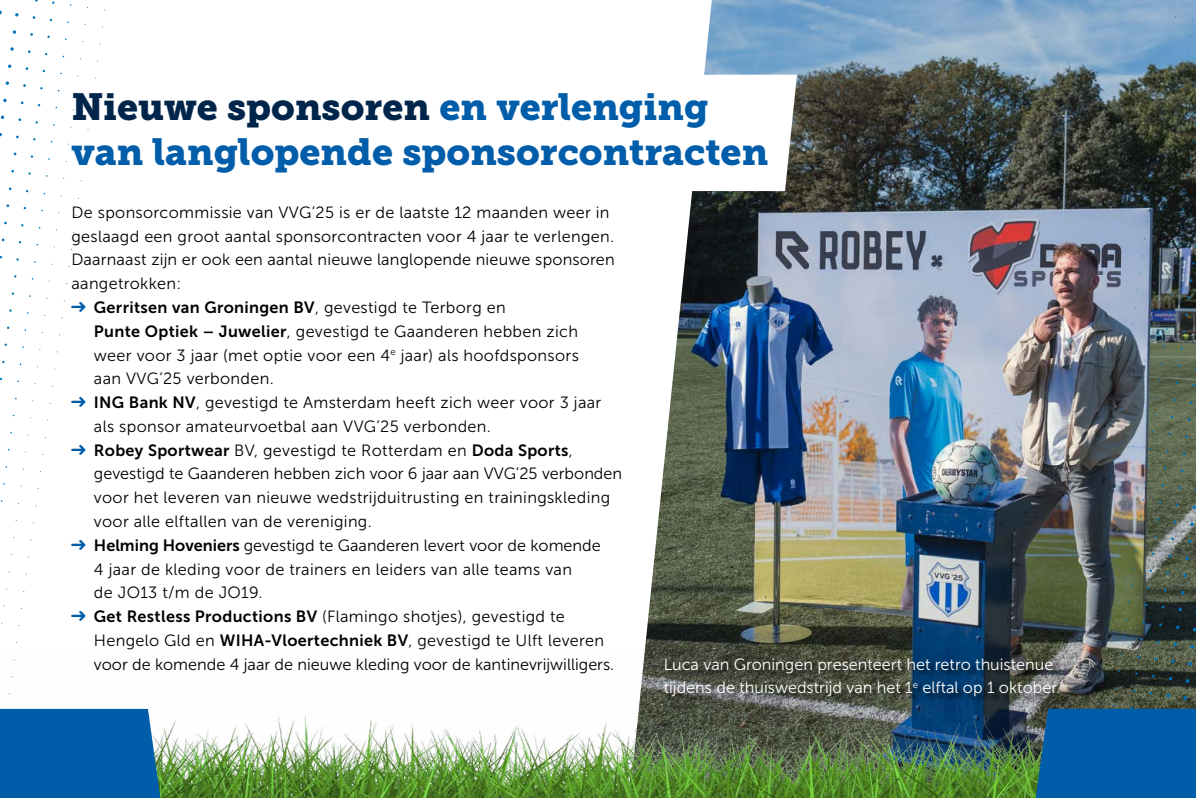
<style>
.page{position:relative;width:1196px;height:798px;background:#fff}
.page>*{position:absolute;margin:0;border:0;box-sizing:border-box;transform-origin:0 0}
.t1{font:37.5px/45px "Museo Slab 900";color:#005da9}
.t2{font:16.25px/23.8px "Museo Sans 300";letter-spacing:.02em;color:#000}
.t3{font:16.25px/23.8px "Museo Sans 300";color:#fff}
.t4{font:16.25px "Museo Sans 700";letter-spacing:.02em;color:#000}
.s1{color:#00254b}
.s2{color:#005da9}
.s3{font-family:"Museo Sans 300"}
.s4{font-family:"Museo Sans 700"}
</style>
<div class="page">
<img style="left:645px;top:0;width:551px;height:648px">
<svg style="left:13px;top:30px;width:3px;height:4px"></svg>
<svg style="left:3px;top:98px;width:4px;height:4px"></svg>
<svg style="left:6px;top:81px;width:3px;height:4px"></svg>
<svg style="left:10px;top:47px;width:4px;height:4px"></svg>
<svg style="left:15px;top:13px;width:4px;height:4px"></svg>
<svg style="left:1178px;top:607px;width:4px;height:4px"></svg>
<svg style="left:1193px;top:505px;width:3px;height:4px"></svg>
<svg style="left:1190px;top:522px;width:4px;height:4px"></svg>
<svg style="left:1188px;top:539px;width:3px;height:4px"></svg>
<svg style="left:1185px;top:556px;width:4px;height:4px"></svg>
<svg style="left:1183px;top:573px;width:4px;height:4px"></svg>
<svg style="left:1181px;top:590px;width:3px;height:4px"></svg>
<svg style="left:1190px;top:644px;width:4px;height:4px"></svg>
<svg style="left:1193px;top:627px;width:3px;height:4px"></svg>
<svg style="left:1173px;top:642px;width:4px;height:4px"></svg>
<svg style="left:645px;top:75px;width:152px;height:116px"></svg>
<img style="left:9px;top:648px;width:1187px;height:149px">
<svg style="left:1036px;top:699px;width:160px;height:98px;background:#095c9c"></svg>
<div style="left:0;top:708px;width:160px;height:89px;background:#005da9"></div>
<div style="left:665px;top:659px;width:402px;height:45px;background:#000;opacity:.75"></div>
<h1 class="t1" style="left:71px;top:85px;width:698px"><span class="s1">Nieuwe sponsoren</span> en verlenging van langlopende sponsorcontracten</h1>
<p class="t2" style="left:71px;top:200px;width:545px">De sponsorcommissie van VVG’25 is er de laatste 12 maanden weer in geslaagd een groot aantal sponsorcontracten voor 4 jaar te verlengen.<br>Daarnaast zijn er ook een aantal nieuwe langlopende nieuwe sponsoren aangetrokken:</p>
<p class="t4" style="left:71px;top:298px;width:436px"><span class="s2">★</span> Gerritsen van Groningen BV<span class="s3">, gevestigd te Terborg en</span></p>
<p class="t2" style="left:94px;top:319px;width:486px;text-align:justify"><span class="s4">Punte Optiek – Juwelier</span>, gevestigd te Gaanderen hebben zich weer voor 3 jaar (met optie voor een 4<sup>e</sup> jaar) als hoofdsponsors aan VVG’25 verbonden.</p>
<p class="t2" style="left:94px;top:390px;width:509px;text-indent:-23px"><span class="s2">★</span> <span class="s4">ING Bank NV</span>, gevestigd te Amsterdam heeft zich weer voor 3 jaar als sponsor amateurvoetbal aan VVG’25 verbonden.</p>
<p class="t2" style="left:94px;top:438px;width:530px;text-indent:-23px"><span class="s2">★</span> <span class="s4">Robey Sportwear</span> BV, gevestigd te Rotterdam en <span class="s4">Doda Sports</span>, gevestigd te Gaanderen hebben zich voor 6 jaar aan VVG’25 verbonden voor het leveren van nieuwe wedstrijduitrusting en trainingskleding voor alle elftallen van de vereniging.</p>
<p class="t2" style="left:94px;top:533px;width:508px;text-indent:-23px"><span class="s2">★</span> <span class="s4">Helming Hoveniers</span> gevestigd te Gaanderen levert voor de komende<br>4 jaar de kleding voor de trainers en leiders van alle teams van<br>de JO13 t/m de JO19.</p>
<p class="t2" style="left:94px;top:604px;width:522px;text-indent:-23px"><span class="s2">★</span> <span class="s4">Get Restless Productions BV</span> (Flamingo shotjes), gevestigd te<br>Hengelo Gld en <span class="s4">WIHA-Vloertechniek BV</span>, gevestigd te Ulft leveren voor de komende 4 jaar de nieuwe kleding voor de kantinevrijwilligers.</p>
<p class="t3" style="left:664px;top:652px;width:398px">Luca van Groningen presenteert het retro thuistenue tijdens de thuiswedstrijd van het 1<sup>e</sup> elftal op 1 oktober.</p>
</div>
